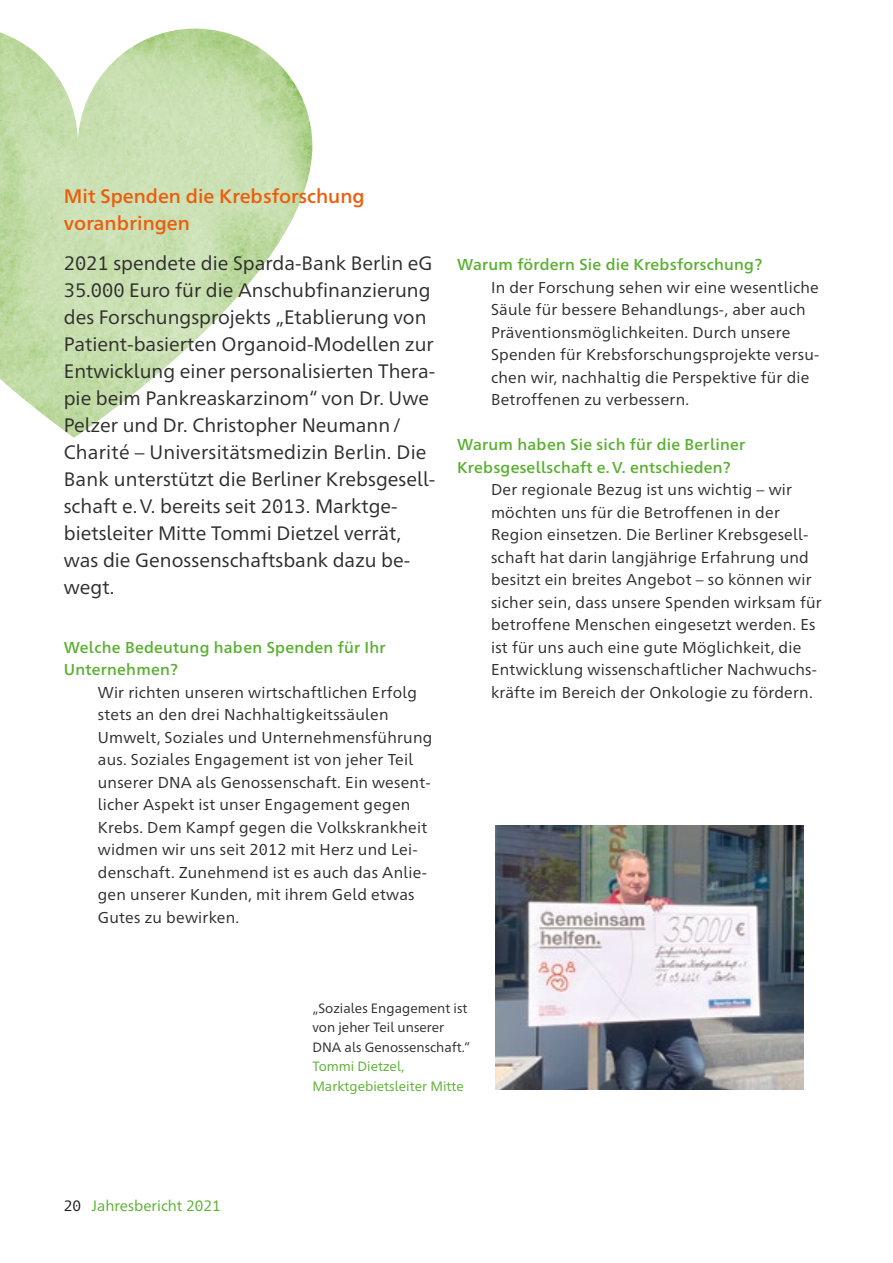
<style>
.page{position:relative;width:893px;height:1263px;background:#fff}
.page>*{position:absolute;margin:0;border:0;box-sizing:border-box;transform-origin:0 0}
.t1{font:19.5px/27px "Frutiger Neue 1450 Pro";color:#2e2d2c}
.t2{font:500 19.5px/27px "Frutiger Neue 1450 Pro";color:#eb5d0b}
.t3{font:15.75px/22.5px "Frutiger Neue 1450 Pro";letter-spacing:.015em;color:#2e2d2c}
.t4{font:500 15.75px/22.5px "Frutiger Neue 1450 Pro";letter-spacing:.015em;color:#5ab031}
.t5{font:15px "Frutiger Neue 1450 Pro";color:#5ab031}
.t6{font:13.5px/19.5px "Frutiger Neue 1450 Pro";color:#2e2d2c}
.t7{font:13.5px/19.5px "Frutiger Neue 1450 Pro";color:#5ab031}
.s1{color:#1d1d1b}
</style>
<div class="page">
<img style="left:0;top:29px;width:313px;height:409px">
<img style="left:496px;top:826px;width:308px;height:264px">
<p class="t2" style="left:64px;top:181px;width:302px">Mit Spenden die Krebsforschung voranbringen</p>
<p class="t1" style="left:64px;top:248px;width:373px">2021 spendete die Sparda-Bank Berlin eG 35.000 Euro für die Anschubfinanzierung des Forschungsprojekts „Etablierung von Patient-basierten Organoid-Modellen zur Entwicklung einer personalisierten Thera&shy;pie beim Pankreaskarzinom“ von Dr. Uwe Pelzer und Dr. Christopher Neumann/ Charité – Universitätsmedizin Berlin. Die Bank unterstützt die Berliner Krebsgesell&shy;schaft e.V. bereits seit 2013. Marktge&shy;bietsleiter Mitte Tommi Dietzel verrät, was die Genossenschaftsbank dazu be&shy;wegt.</p>
<p class="t4" style="left:64px;top:635px;width:324px">Welche Bedeutung haben Spenden für Ihr<br>Unternehmen?</p>
<p class="t3" style="left:98px;top:680px;width:336px">Wir richten unseren wirtschaftlichen Erfolg stets an den drei Nachhaltigkeitssäulen Umwelt, Soziales und Unternehmensführung aus. Soziales Engagement ist von jeher Teil unserer DNA als Genossenschaft. Ein wesent&shy;licher Aspekt ist unser Engagement gegen Krebs. Dem Kampf gegen die Volkskrankheit widmen wir uns seit 2012 mit Herz und Lei&shy;denschaft. Zunehmend ist es auch das Anlie&shy;gen unserer Kunden, mit ihrem Geld etwas Gutes zu bewirken.</p>
<p class="t4" style="left:457px;top:252px;width:307px">Warum fördern Sie die Krebsforschung?</p>
<p class="t3" style="left:491px;top:275px;width:330px">In der Forschung sehen wir eine wesentliche Säule für bessere Behandlungs-, aber auch Präventionsmöglichkeiten. Durch unsere Spenden für Krebsforschungsprojekte versu&shy;chen wir, nachhaltig die Perspektive für die Betroffenen zu verbessern.</p>
<p class="t4" style="left:457px;top:432px;width:290px">Warum haben Sie sich für die Berliner<br>Krebsgesellschaft e.V. entschieden?</p>
<p class="t3" style="left:491px;top:477px;width:332px">Der regionale Bezug ist uns wichtig – wir möchten uns für die Betroffenen in der Region einsetzen. Die Berliner Krebsgesell&shy;schaft hat darin langjährige Erfahrung und besitzt ein breites Angebot – so können wir sicher sein, dass unsere Spenden wirksam für betroffene Menschen eingesetzt werden. Es ist für uns auch eine gute Möglichkeit, die Entwicklung wissenschaftlicher Nachwuchs&shy;kräfte im Bereich der Onkologie zu fördern.</p>
<p class="t5" style="left:64px;top:1194px;width:158px"><span class="s1">20</span> Jahresbericht 2021</p>
<p class="t6" style="left:312px;top:997px;width:159px">„Soziales Engagement ist von jeher Teil unserer<br>DNA als Genossenschaft.“</p>
<p class="t7" style="left:312px;top:1056px;width:153px">Tommi Dietzel,<br>Marktgebietsleiter Mitte</p>
</div>
